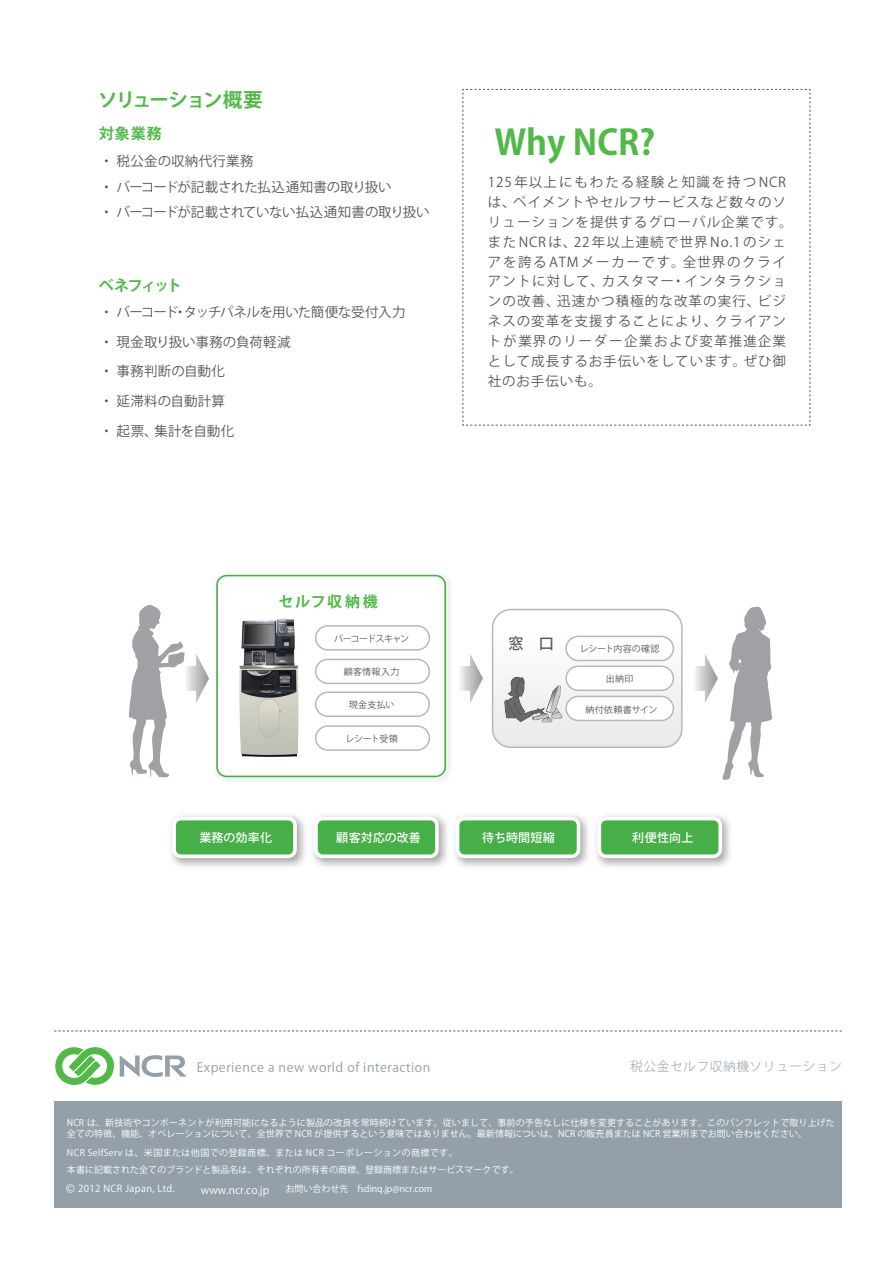
<style>
.page{position:relative;width:893px;height:1263px;background:#fff}
.page>*{position:absolute;margin:0;border:0;box-sizing:border-box;transform-origin:0 0}
.t1{font:700 34.5px "Koz Go Pro";color:#51b948}
.t2{font:700 19.5px "Koz Go Std";letter-spacing:-.09em;color:#51b948}
.t3{font:700 15px "Koz Go Pro";letter-spacing:.04em;color:#51b948}
.t4{font:700 15px "Koz Go Std";color:#51b948}
.t5{font:500 15px "Koz Go Pro";color:#585a5c}
.t6{font:13.5px/20px "Koz Go Std";letter-spacing:.065em;color:#57585a;text-align:right}
.t7{font:13.5px "Koz Go Std";letter-spacing:-.035em;color:#57585a}
.t8{font:13.5px "Koz Go Std";letter-spacing:-.045em;color:#57585a}
.t9{font:13.5px "Koz Go Std";color:#57585a}
.t10{font:13.5px "Koz Go Std";letter-spacing:-.02em;color:#57585a}
.t11{font:13.5px "Koz Go Std";letter-spacing:.12em;color:#57585a}
.t12{font:13.5px "Koz Go Std";letter-spacing:.125em;color:#57585a}
.t13{font:13.5px "Koz Go Std";letter-spacing:.085em;color:#57585a}
.t14{font:13.5px "Koz Go Std";letter-spacing:.09em;color:#57585a}
.t15{font:13.5px "Koz Go Std";letter-spacing:.02em;color:#57585a}
.t16{font:13.5px "Koz Go Std";letter-spacing:.015em;color:#57585a}
.t17{font:12.75px "Koz Go Pro";letter-spacing:.04em;color:#94a0a9}
.t18{font:300 12.75px "Koz Go Pro";letter-spacing:.04em;color:#94a0a9}
.t19{font:500 12px "Koz Go Pro";letter-spacing:.02em;color:#fff}
.t20{font:12px "Koz Go Pro";color:#fff}
.t21{font:10.65px "Koz Go Pro";color:#fff}
.t22{font:9.6px "Koz Go Pro";letter-spacing:.04em;color:#fff}
.フッター{font:9px/11.7px "Koz Go Pro";color:#fff}
.フッター-2{font:9px "Koz Go Pro";letter-spacing:.04em;color:#fff}
.t23{font:9px "Koz Go Std";letter-spacing:.005em;color:#57585a}
.t24{font:9px "Koz Go Std";color:#59595b}
.t25{font:9px "Koz Go Std";letter-spacing:-.065em;color:#57585a}
.s1{color:#57585a}
</style>
<div class="page">
<div style="left:55px;top:1101px;width:787px;height:107px;background:#94a0a9"></div>
<svg style="left:120px;top:1055px;width:67px;height:22px"></svg>
<svg style="left:55px;top:1047px;width:59px;height:38px"></svg>
<svg style="left:54px;top:1031px;width:788px;height:1px"></svg>
<svg style="left:463px;top:89px;width:348px;height:337px"></svg>
<img style="left:171px;top:815px;width:134px;height:52px">
<svg style="left:172px;top:817px;width:125px;height:41px"></svg>
<img style="left:313px;top:815px;width:134px;height:52px">
<svg style="left:314px;top:817px;width:125px;height:41px"></svg>
<img style="left:455px;top:815px;width:133px;height:52px">
<svg style="left:456px;top:817px;width:124px;height:41px"></svg>
<img style="left:596px;top:815px;width:134px;height:52px">
<svg style="left:597px;top:817px;width:125px;height:41px"></svg>
<svg style="left:493px;top:609px;width:189px;height:138px"></svg>
<div style="left:492px;top:609px;width:191px;height:139px;border:2px solid #b6b8bb;border-radius:18px"></div>
<div style="left:566px;top:696px;width:107px;height:24px;background:#fff;border-radius:12px"></div>
<div style="left:565px;top:696px;width:109px;height:25px;border:2px solid #b6b8bb;border-radius:12px"></div>
<div style="left:566px;top:666px;width:107px;height:24px;background:#fff;border-radius:12px"></div>
<div style="left:565px;top:665px;width:109px;height:26px;border:2px solid #b6b8bb;border-radius:12px"></div>
<div style="left:566px;top:636px;width:107px;height:24px;background:#fff;border-radius:12px"></div>
<div style="left:565px;top:636px;width:109px;height:25px;border:2px solid #b6b8bb;border-radius:12px"></div>
<svg style="left:216px;top:575px;width:230px;height:202px"></svg>
<img style="left:233px;top:617px;width:71px;height:142px">
<div style="left:316px;top:626px;width:113px;height:24px;background:#fff;border-radius:12px"></div>
<div style="left:315px;top:625px;width:115px;height:26px;border:2px solid #b6b8bb;border-radius:12px"></div>
<img style="left:502px;top:675px;width:62px;height:49px">
<div style="left:316px;top:659px;width:113px;height:24px;background:#fff;border-radius:12px"></div>
<div style="left:315px;top:659px;width:115px;height:25px;border:2px solid #b6b8bb;border-radius:12px"></div>
<div style="left:316px;top:692px;width:113px;height:24px;background:#fff;border-radius:12px"></div>
<div style="left:315px;top:691px;width:115px;height:26px;border:2px solid #b6b8bb;border-radius:12px"></div>
<div style="left:316px;top:726px;width:113px;height:24px;background:#fff;border-radius:12px"></div>
<div style="left:315px;top:725px;width:115px;height:26px;border:2px solid #b6b8bb;border-radius:12px"></div>
<svg style="left:129px;top:605px;width:80px;height:172px"></svg>
<svg style="left:460px;top:654px;width:23px;height:49px"></svg>
<svg style="left:695px;top:606px;width:77px;height:174px"></svg>
<p class="t2" style="left:98px;top:87px;width:166px">ソリューション概要</p>
<p class="t4" style="left:99px;top:124px;width:64px">対象業務</p>
<p class="t15" style="left:100px;top:153px;width:155px">・税公金の収納代行業務</p>
<p class="t10" style="left:100px;top:178px;width:293px">・バーコードが記載された払込通知書の取り扱い</p>
<p class="t7" style="left:100px;top:204px;width:331px">・バーコードが記載されていない払込通知書の取り扱い</p>
<p class="t3" style="left:99px;top:276px;width:85px">ベネフィット</p>
<p class="t8" style="left:100px;top:303px;width:307px">・バーコードタッチパネルを用いた簡便な受付入力</p>
<p class="t6" style="left:173px;top:302px;width:15px">・</p>
<p class="t9" style="left:100px;top:333px;width:192px">・現金取り扱い事務の負荷軽減</p>
<p class="t16" style="left:100px;top:363px;width:127px">・事務判断の自動化</p>
<p class="t9" style="left:100px;top:393px;width:126px">・延滞料の自動計算</p>
<p class="t6" style="left:154px;top:421px;width:82px">集計を自動化</p>
<p class="t6" style="left:100px;top:421px;width:59px">・起票、</p>
<p class="t1" style="left:494px;top:120px;width:162px">Why NCR?</p>
<p class="t6" style="left:488px;top:173px;width:300px">125年以上にもわたる経験と知識を持つ NCRペイメントやセルフサービスなど数々のソ</p>
<p class="t6" style="left:488px;top:192px;width:29px">は、</p>
<p class="t6" style="left:488px;top:212px;width:306px">リューションを提供するグローバル企業です。</p>
<p class="t13" style="left:574px;top:233px;width:214px">22年以上連続で世界No.1のシェ</p>
<p class="t6" style="left:488px;top:232px;width:90px">またNCR は、</p>
<p class="t11" style="left:488px;top:253px;width:299px">アを誇るATMメーカーです。全世界のクライ</p>
<p class="t14" style="left:671px;top:273px;width:116px">・インタラクショ</p>
<p class="t14" style="left:488px;top:273px;width:117px">アントに対して、</p>
<p class="t6" style="left:602px;top:272px;width:74px">カスタマー</p>
<p class="t6" style="left:488px;top:292px;width:73px">ンの改善、</p>
<p class="t6" style="left:557px;top:292px;width:204px">迅速かつ積極的な改革の実行、</p>
<p class="t6" style="left:758px;top:292px;width:30px">ビジ</p>
<p class="t6" style="left:488px;top:312px;width:231px">ネスの変革を支援することにより、</p>
<p class="t12" style="left:488px;top:333px;width:300px">トが業界のリーダー企業および変革推進企業</p>
<p class="t6" style="left:744px;top:351px;width:44px">ぜひ御</p>
<p class="t6" style="left:715px;top:312px;width:73px">クライアン</p>
<p class="t6" style="left:488px;top:351px;width:260px;text-align:left">として成長するお手伝いをしています。社のお手伝いも。</p>
<p class="t3" style="left:278px;top:591px;width:101px">セルフ収納機</p>
<p class="t25" style="left:334px;top:633px;width:76px">バーコードスキャン</p>
<p class="t23" style="left:344px;top:666px;width:57px">顧客情報入力</p>
<p class="t23" style="left:349px;top:699px;width:47px">現金支払い</p>
<p class="t19" style="left:199px;top:830px;width:74px">業務の効率化</p>
<p class="t23" style="left:345px;top:733px;width:54px">レシート受領</p>
<p class="t19" style="left:336px;top:830px;width:86px">顧客対応の改善</p>
<p class="t5" style="left:508px;top:634px;width:16px">窓</p>
<p class="t5" style="left:539px;top:634px;width:16px">口</p>
<p class="t24" style="left:580px;top:643px;width:81px"><span class="s1">レシー</span>ト内容の確<span class="s1">認</span></p>
<p class="t23" style="left:606px;top:674px;width:29px">出納印</p>
<p class="t23" style="left:585px;top:704px;width:73px">納付依頼書サイン</p>
<p class="t19" style="left:482px;top:830px;width:74px">待ち時間短縮</p>
<p class="t19" style="left:632px;top:830px;width:63px">利便性向上</p>
<p class="t17" style="left:197px;top:1059px;width:235px">Experience a new world of interaction</p>
<p class="t18" style="left:630px;top:1058px;width:213px">税公金セルフ収納機ソリューション</p>
<p class="フッター" style="left:67px;top:1116px;width:769px">NCR は、新技術やコンポーネントが利用可能になるように製品の改良を常時続けています。従いまして、事前の予告なしに仕様を変更することがあります。このパンフレットで取り上げた全ての特徴、機能、オペレーションについて、全世界で NCR が提供するという意味ではありません。最新情報についは、NCR の販売員または NCR 営業所までお問い合わせください。</p>
<p class="フッター" style="left:67px;top:1164px;width:453px">本書に記載された全てのブランドと製品名は、それぞれの所有者の商標、登録商標またはサービスマークです。</p>
<p class="フッター-2" style="left:67px;top:1147px;width:392px">NCR SelfServ は、米国または他国での登録商標、または NCR コーポレーションの商標です。</p>
<p class="t20" style="left:66px;top:1181px;width:11px">©</p>
<p class="t22" style="left:78px;top:1182px;width:98px">2012 NCR Japan, Ltd.</p>
<p class="t21" style="left:201px;top:1183px;width:70px">www.ncr.co j p.</p>
<p class="フッター" style="left:286px;top:1183px;width:148px">お問い合わせ先　fsdinq j p. @ncr.com</p>
</div>
